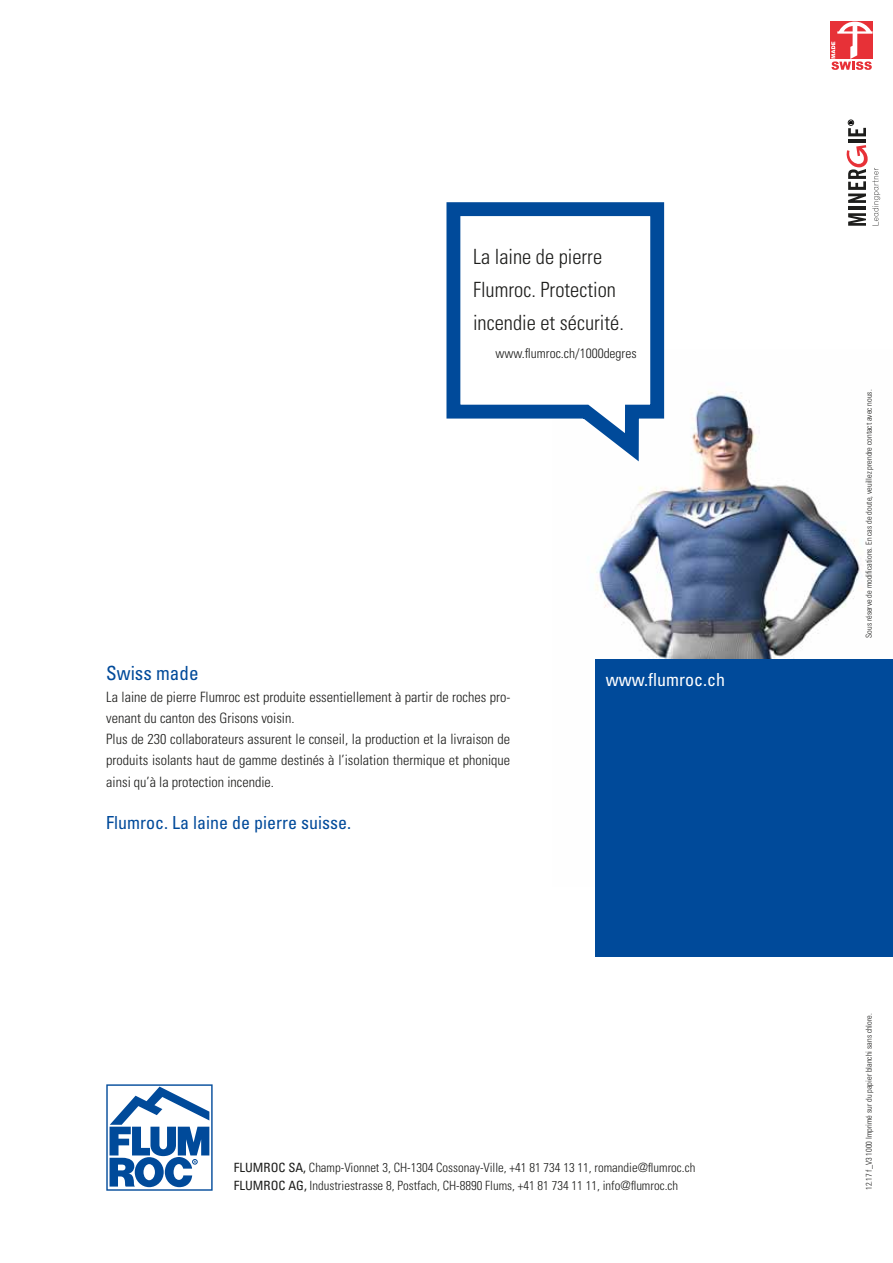
<style>
.page{position:relative;width:893px;height:1263px;background:#fff}
.page>*{position:absolute;margin:0;border:0;box-sizing:border-box;transform-origin:0 0}
.t1{font:300 condensed 21px/33px "Univers";color:#1d1d1b}
.t2{font:condensed 19.5px "Univers";color:#004a9a}
.t3{font:condensed 18px "Univers";color:#004a9a}
.t4{font:condensed 18px "Univers";color:#fff}
.t5{font:300 condensed 14.25px/21.3px "Univers";color:#1d1d1b}
.t6{font:300 condensed 13.5px "Univers";color:#1d1d1b}
.t7{font:300 condensed 12.75px/18px "Univers";color:#1d1d1b}
.t8{font:300 condensed 8.25px "Univers";color:#1d1d1b}
.s1{font-weight:400}
</style>
<div class="page">
<img style="left:595px;top:391px;width:266px;height:268px">
<svg style="left:446px;top:202px;width:225px;height:273px"></svg>
<div style="left:830px;top:21px;width:43px;height:38px;background:#e73137"></div>
<svg style="left:831px;top:21px;width:42px;height:49px"></svg>
<hr style="left:848px;top:140px;width:18px;height:3px;background:#1d1d1b">
<svg style="left:847px;top:145px;width:33px;height:81px"></svg>
<svg style="left:848px;top:120px;width:18px;height:16px"></svg>
<svg style="left:106px;top:1084px;width:107px;height:107px"></svg>
<div style="left:595px;top:659px;width:298px;height:298px;background:#004a9a"></div>
<h1 class="t1" style="left:473px;top:243px;width:152px">La laine de pierre<br>Flumroc. Protection incendie et sécurité.</h1>
<p class="t6" style="left:496px;top:348px;width:143px">www.flumroc.ch/1000degres</p>
<h2 class="t2" style="left:106px;top:666px;width:94px">Swiss made</h2>
<p class="t5" style="left:106px;top:687px;width:405px">La laine de pierre Flumroc est produite essentiellement à partir de roches pro&shy;venant du canton des Grisons voisin.<br>Plus de 230 collaborateurs assurent le conseil, la production et la livraison de produits isolants haut de gamme destinés à l’isolation thermique et phonique ainsi qu’à la protection incendie.</p>
<p class="t3" style="left:106px;top:816px;width:246px">Flumroc. La laine de pierre suisse.</p>
<p class="t4" style="left:606px;top:672px;width:121px">www.flumroc.ch</p>
<p class="t7" style="left:234px;top:1160px;width:463px"><span class="s1">FLUMROC SA,</span> Champ-Vionnet 3, CH-1304 Cossonay-Ville, +41 81 734 13 11, romandie@flumroc.ch<br><span class="s1">FLUMROC AG,</span> Industriestrasse 8, Postfach, CH-8890 Flums, +41 81 734 11 11, info@flumroc.ch</p>
<p class="t8" style="left:866px;top:638px;width:250px;rotate:-90deg">Sous réserve de modifications. En cas de doute, veuillez prendre contact avec nous.</p>
<p class="t8" style="left:866px;top:1190px;width:178px;rotate:-90deg">12.17 f_V3 1000 Imprimé sur du papier blanchi sans chlore.</p>
</div>
